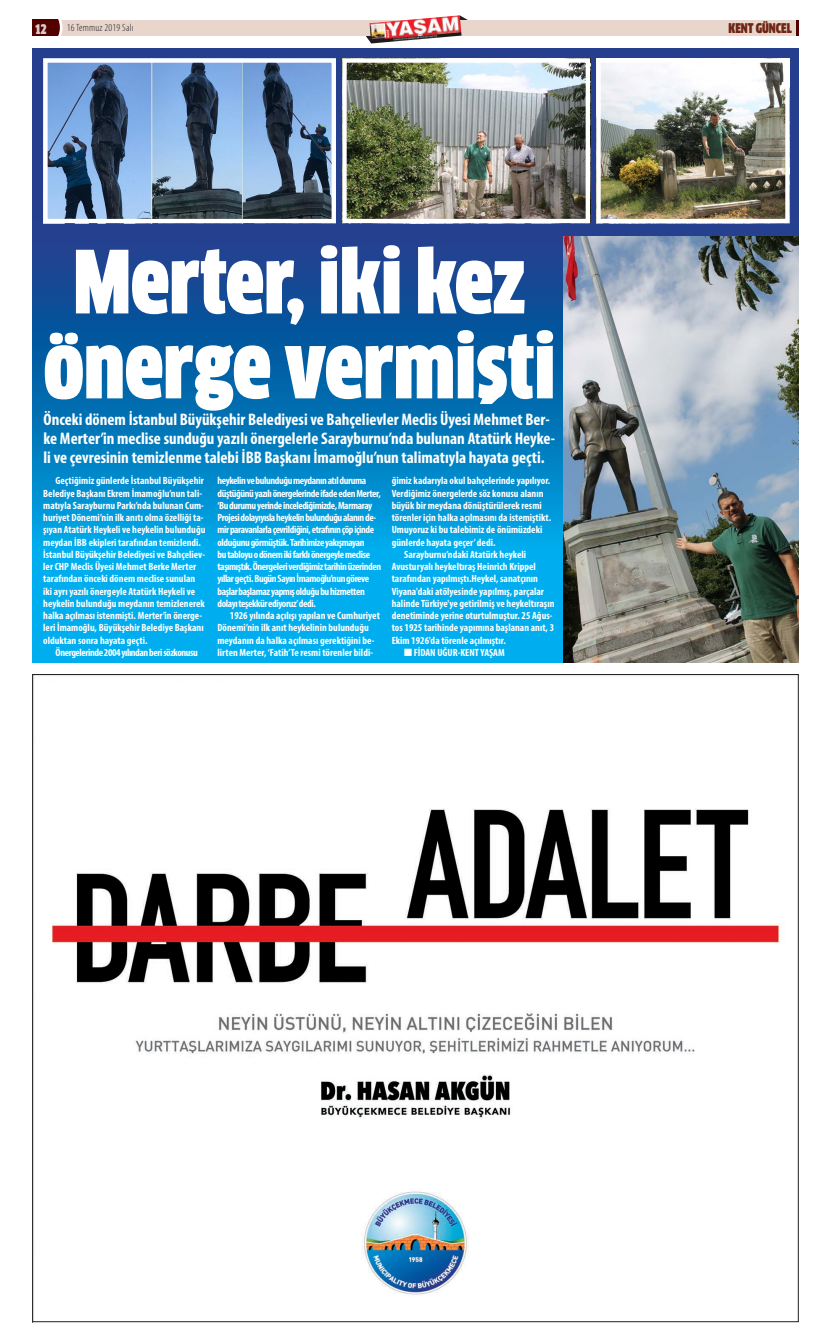
<style>
.page{position:relative;width:831px;height:1342px;background:#fff}
.page>*{position:absolute;margin:0;border:0;box-sizing:border-box;transform-origin:0 0}
.BAŞLIK{font:900 condensed 84.88px/84.9px "Clan OT";color:#fff;text-align:center}
.SPOT{font:700 condensed 16.8px/19.2px "Myriad Pro";color:#fff}
.t1{font:900 condensed 13.12px "Clan OT";color:#6f2513}
.t2{font:900 condensed 13.12px "Clan OT";color:#fff}
.SPOT-2{font:700 condensed 10.5px/12.2px "Myriad Pro";color:#fff}
.SPOT-3{font:700 condensed 10.5px/12.2px "Myriad Pro";letter-spacing:-.04em;color:#fff}
.t3{font:300 condensed 10.5px "Myriad Pro";letter-spacing:.02em;color:#231f20}
</style>
<div class="page">
<svg style="left:461px;top:16px;width:7px;height:4px"></svg>
<svg style="left:364px;top:35px;width:5px;height:6px"></svg>
<div style="left:32px;top:20px;width:767px;height:15px;background:#e8d6cd"></div>
<svg style="left:32px;top:20px;width:31px;height:15px"></svg>
<hr style="left:796px;top:20px;width:3px;height:15px;background:#530000">
<img style="left:369px;top:15px;width:92px;height:28px">
<img style="left:34px;top:676px;width:746px;height:619px">
<svg style="left:32px;top:48px;width:767px;height:615px;background:#0878bd"></svg>
<img style="left:563px;top:237px;width:236px;height:426px">
<img style="left:48px;top:63px;width:283px;height:155px">
<div style="left:43px;top:58px;width:293px;height:165px;border:4px solid #fff"></div>
<img style="left:347px;top:63px;width:238px;height:155px">
<div style="left:342px;top:58px;width:248px;height:165px;border:4px solid #fff"></div>
<img style="left:601px;top:63px;width:184px;height:155px">
<div style="left:596px;top:58px;width:194px;height:165px;border:4px solid #fff"></div>
<p class="t2" style="left:34px;top:21px;width:14px">12</p>
<p class="t3" style="left:67px;top:22px;width:68px">16 Temmuz 2019 Salı</p>
<p class="t1" style="left:728px;top:21px;width:65px">KENT GÜNCEL</p>
<p class="BAŞLIK" style="left:44px;top:241px;width:513px">Merter, iki kez önerge vermişti</p>
<p class="SPOT" style="left:44px;top:409px;width:513px">Önceki dönem İstanbul Büyükşehir Belediyesi ve Bahçelievler Meclis Üyesi Mehmet Ber&shy;ke Merter’in meclise sunduğu yazılı önergelerle Sarayburnu’nda bulunan Atatürk Heyke&shy;li ve çevresinin temizlenme talebi İBB Başkanı İmamoğlu’nun talimatıyla hayata geçti.</p>
<p class="SPOT-2" style="left:43px;top:474px;width:164px;text-indent:12px">Geçtiğimiz günlerde İstanbul Büyükşehir Belediye Başkanı Ekrem İmamoğlu’nun tali&shy;matıyla Sarayburnu Parkı’nda bulunan Cum&shy;huriyet Dönemi’nin ilk anıtı olma özelliği ta&shy;şıyan Atatürk Heykeli ve heykelin bulunduğu meydan İBB ekipleri tarafından temizlendi.<br>İstanbul Büyükşehir Belediyesi ve Bahçeliev&shy;ler CHP Meclis Üyesi Mehmet Berke Merter tarafından önceki dönem meclise sunulan iki ayrı yazılı önergeyle Atatürk Heykeli ve heykelin bulunduğu meydanın temizlenerek halka açılması istenmişti. Merter’in önerge&shy;leri İmamoğlu, Büyükşehir Belediye Başkanı olduktan sonra hayata geçti.</p>
<p class="SPOT-3" style="left:56px;top:646px;width:144px">Önergelerinde 2004 yılından beri sözkonusu</p>
<p class="SPOT-3" style="left:217px;top:474px;width:165px">heykelin ve bulunduğu meydanın atıl duruma düştüğünü yazılı önergelerinde ifade eden Merter, ‘Bu durumu yerinde incelediğimizde, Marmaray Projesi dolayıyısla heykelin bulunduğu alanın de&shy;mir paravanlarla çevrildiğini, etrafının çöp içinde olduğunu görmüştük. Tarihimize yakışmayan<br>bu tabloyu o dönem iki farklı önergeyle meclise taşımıştık. Önergeleri verdiğimiz tarihin üzerinden yıllar geçti. Bugün Sayın İmamoğlu’nun göreve başlar başlamaz yapmış olduğu bu hizmetten dolayı teşekkür ediyoruz’dedi.</p>
<p class="SPOT-2" style="left:217px;top:609px;width:164px;text-indent:12px">1926 yılında açılışı yapılan ve Cumhuriyet Dönemi’nin ilk anıt heykelinin bulunduğu meydanın da halka açılması gerektiğini be&shy;lirten Merter, ‘Fatih’Te resmi törenler bildi-</p>
<p class="SPOT-2" style="left:392px;top:475px;width:161px">ğimiz kadarıyla okul bahçelerinde yapılıyor.<br>Verdiğimiz önergelerde söz konusu alanın büyük bir meydana dönüştürülerek resmi törenler için halka açılmasını da istemiştikt.<br>Umuyoruz ki bu talebimiz de önümüzdeki günlerde hayata geçer’ dedi.</p>
<p class="SPOT-2" style="left:392px;top:548px;width:164px;text-indent:12px">Sarayburnu’ndaki Atatürk heykeli Avusturyalı heykeltıraş Heinrich Krippel tarafından yapılmıştı.Heykel, sanatçının Viyana'daki atölyesinde yapılmış, parçalar halinde Türkiye'ye getirilmiş ve heykeltıraşın denetiminde yerine oturtulmuştur. 25 Ağus&shy;tos 1925 tarihinde yapımına başlanan anıt, 3<br>Ekim 1926'da törenle açılmıştır.</p>
<p class="SPOT-2" style="left:404px;top:646px;width:102px">■ FİDAN UĞUR-KENT YAŞAM</p>
</div>
